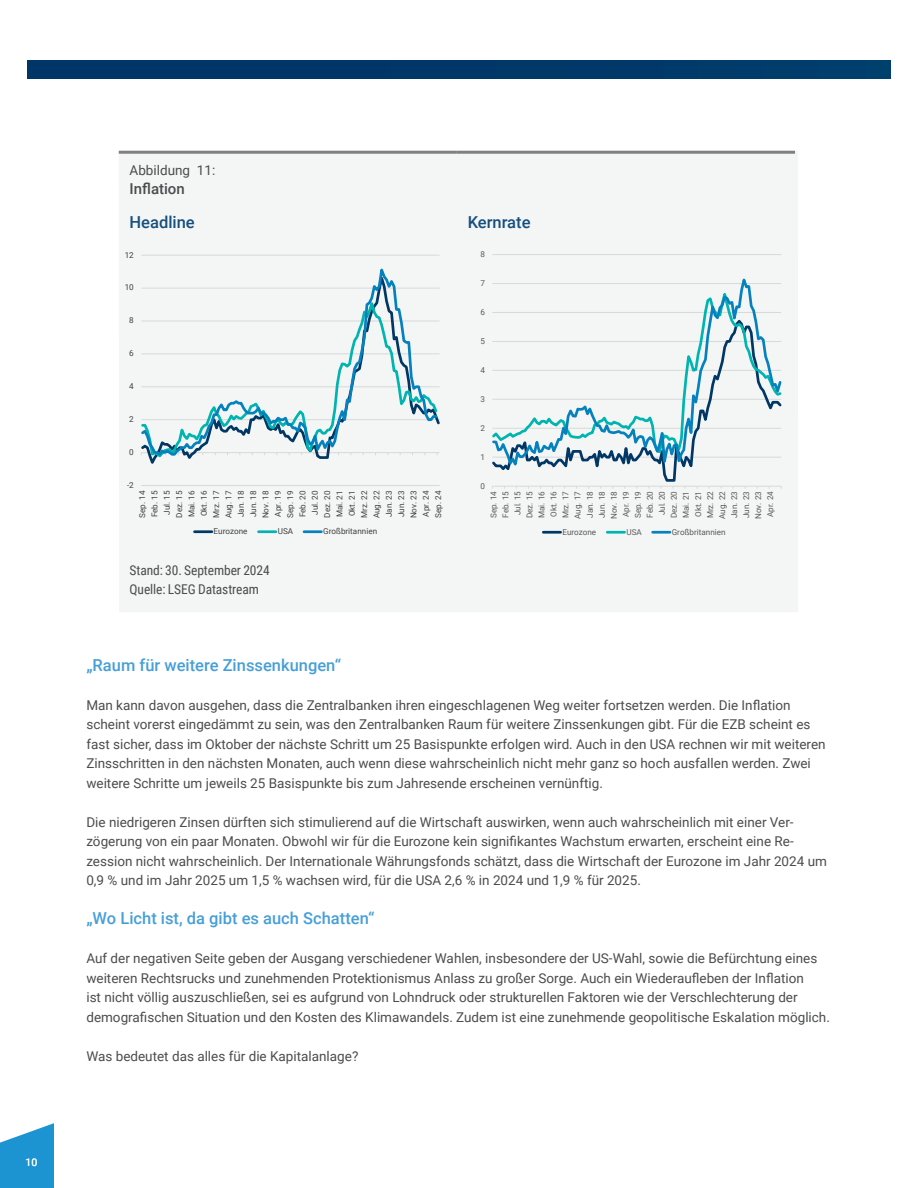
<style>
.page{position:relative;width:918px;height:1188px;background:#fff}
.page>*{position:absolute;margin:0;border:0;box-sizing:border-box;transform-origin:0 0}
.t1{font:500 16.5px "Roboto";color:#479fd8}
.t2{font:500 16.5px "Roboto";color:#164f7e}
.t3{font:500 15px "Roboto";color:#4b4c4d}
.t4{font:13.5px/19.5px "Roboto";color:#4b4c4d}
.t5{font:13.5px/19.2px "Roboto Condensed";letter-spacing:-.005em;color:#4b4c4d}
.t6{font:10.5px "Roboto";color:#fff}
.t7{font:8.1px/12.3px "Roboto";color:#404040;text-align:center}
.t8{font:8.1px/12px "Roboto";color:#595959;text-align:center}
</style>
<div class="page">
<div style="left:27px;top:60px;width:891px;height:19px;background:#003768"></div>
<div style="left:891px;top:0;width:27px;height:1188px;background:#fff"></div>
<svg style="left:0;top:1123px;width:54px;height:65px"></svg>
<div style="left:119px;top:151px;width:679px;height:461px;background:#f4f5f5"></div>
<hr style="left:119px;top:151px;width:338px;height:3px;background:#808083">
<hr style="left:457px;top:151px;width:338px;height:3px;background:#808083">
<hr style="left:141px;top:485px;width:299px;height:1px;background:#d9d9d9">
<hr style="left:141px;top:255px;width:299px;height:1px;background:#d9d9d9">
<svg style="left:141px;top:268px;width:298px;height:190px"></svg>
<hr style="left:195px;top:530px;width:17px;height:3px;background:#003764">
<hr style="left:258px;top:530px;width:18px;height:3px;background:#00b4af">
<hr style="left:304px;top:530px;width:17px;height:3px;background:#0582be">
<hr style="left:492px;top:254px;width:289px;height:1px;background:#d9d9d9">
<hr style="left:492px;top:486px;width:289px;height:1px;background:#d9d9d9">
<svg style="left:492px;top:278px;width:290px;height:203px"></svg>
<hr style="left:543px;top:531px;width:18px;height:3px;background:#003764">
<hr style="left:607px;top:531px;width:18px;height:3px;background:#00b4af">
<hr style="left:653px;top:531px;width:17px;height:3px;background:#0582be">
<p class="t6" style="left:26px;top:1155px;width:13px">10</p>
<p class="t4" style="left:130px;top:160px;width:87px">Abbildung 11:</p>
<p class="t3" style="left:130px;top:178px;width:57px">Inflation</p>
<p class="t2" style="left:130px;top:211px;width:67px">Headline</p>
<p class="t2" style="left:468px;top:211px;width:64px">Kernrate</p>
<p class="t7" style="left:125px;top:248px;width:11px">12</p>
<p class="t7" style="left:125px;top:281px;width:11px">10</p>
<p class="t7" style="left:129px;top:314px;width:6px">8</p>
<p class="t7" style="left:129px;top:347px;width:6px">6</p>
<p class="t7" style="left:129px;top:380px;width:6px">4</p>
<p class="t7" style="left:129px;top:413px;width:6px">2</p>
<p class="t7" style="left:129px;top:446px;width:6px">0</p>
<p class="t7" style="left:127px;top:479px;width:8px">-2</p>
<p class="t7" style="left:136px;top:518px;width:29px;rotate:-90deg">Sep. 14<br>Feb. 15<br>Jul. 15<br>Dez. 15<br>Mai. 16<br>Okt. 16<br>Mrz. 17<br>Aug. 17<br>Jan. 18<br>Jun. 18<br>Nov. 18<br>Apr. 19<br>Sep. 19<br>Feb. 20<br>Jul. 20<br>Dez. 20<br>Mai. 21<br>Okt. 21<br>Mrz. 22<br>Aug. 22<br>Jan. 23<br>Jun. 23<br>Nov. 23<br>Apr. 24<br>Sep. 24</p>
<p class="t7" style="left:214px;top:525px;width:35px">Eurozone</p>
<p class="t7" style="left:278px;top:525px;width:17px">USA</p>
<p class="t7" style="left:323px;top:525px;width:55px">Großbritannien</p>
<p class="t5" style="left:130px;top:560px;width:142px">Stand: 30. September 2024<br>Quelle: LSEG Datastream</p>
<p class="t8" style="left:480px;top:248px;width:6px">8</p>
<p class="t8" style="left:480px;top:277px;width:6px">7</p>
<p class="t8" style="left:480px;top:306px;width:6px">6</p>
<p class="t8" style="left:480px;top:335px;width:6px">5</p>
<p class="t8" style="left:480px;top:364px;width:6px">4</p>
<p class="t8" style="left:480px;top:393px;width:6px">3</p>
<p class="t8" style="left:480px;top:421px;width:6px">2</p>
<p class="t8" style="left:480px;top:450px;width:6px">1</p>
<p class="t8" style="left:480px;top:479px;width:6px">0</p>
<p class="t8" style="left:487px;top:519px;width:29px;rotate:-90deg">Sep. 14<br>Feb. 15<br>Jul. 15<br>Dez. 15<br>Mai. 16<br>Okt. 16<br>Mrz. 17<br>Aug. 17<br>Jan. 18<br>Jun. 18<br>Nov. 18<br>Apr. 19<br>Sep. 19<br>Feb. 20<br>Jul. 20<br>Dez. 20<br>Mai. 21<br>Okt. 21<br>Mrz. 22<br>Aug. 22<br>Jan. 23<br>Jun. 23<br>Nov. 23<br>Apr. 24</p>
<p class="t8" style="left:562px;top:526px;width:35px">Eurozone</p>
<p class="t8" style="left:626px;top:526px;width:17px">USA</p>
<p class="t8" style="left:672px;top:526px;width:55px">Großbritannien</p>
<p class="t1" style="left:86px;top:653px;width:256px">„Raum für weitere Zinssenkungen“</p>
<p class="t4" style="left:86px;top:695px;width:741px">Man kann davon ausgehen, dass die Zentralbanken ihren eingeschlagenen Weg weiter fortsetzen werden. Die Inflation scheint vorerst eingedämmt zu sein, was den Zentralbanken Raum für weitere Zinssenkungen gibt. Für die EZB scheint es fast sicher, dass im Oktober der nächste Schritt um 25 Basispunkte erfolgen wird. Auch in den USA rechnen wir mit weiteren Zinsschritten in den nächsten Monaten, auch wenn diese wahrscheinlich nicht mehr ganz so hoch ausfallen werden. Zwei weitere Schritte um jeweils 25 Basispunkte bis zum Jahresende erscheinen vernünftig.</p>
<p class="t4" style="left:86px;top:812px;width:742px">Die niedrigeren Zinsen dürften sich stimulierend auf die Wirtschaft auswirken, wenn auch wahrscheinlich mit einer Ver&shy;zögerung von ein paar Monaten. Obwohl wir für die Eurozone kein signifikantes Wachstum erwarten, erscheint eine Re&shy;zession nicht wahrscheinlich. Der Internationale Währungsfonds schätzt, dass die Wirtschaft der Eurozone im Jahr 2024 um 0,9 % und im Jahr 2025 um 1,5 % wachsen wird, für die USA 2,6 % in 2024 und 1,9 % für 2025.</p>
<p class="t1" style="left:86px;top:907px;width:290px">„Wo Licht ist, da gibt es auch Schatten“</p>
<p class="t4" style="left:86px;top:948px;width:745px">Auf der negativen Seite geben der Ausgang verschiedener Wahlen, insbesondere der US-Wahl, sowie die Befürchtung eines weiteren Rechtsrucks und zunehmenden Protektionismus Anlass zu großer Sorge. Auch ein Wiederaufleben der Inflation<br>ist nicht völlig auszuschließen, sei es aufgrund von Lohndruck oder strukturellen Faktoren wie der Verschlechterung der demografischen Situation und den Kosten des Klimawandels. Zudem ist eine zunehmende geopolitische Eskalation möglich.</p>
<p class="t4" style="left:86px;top:1046px;width:273px">Was bedeutet das alles für die Kapitalanlage?</p>
</div>
